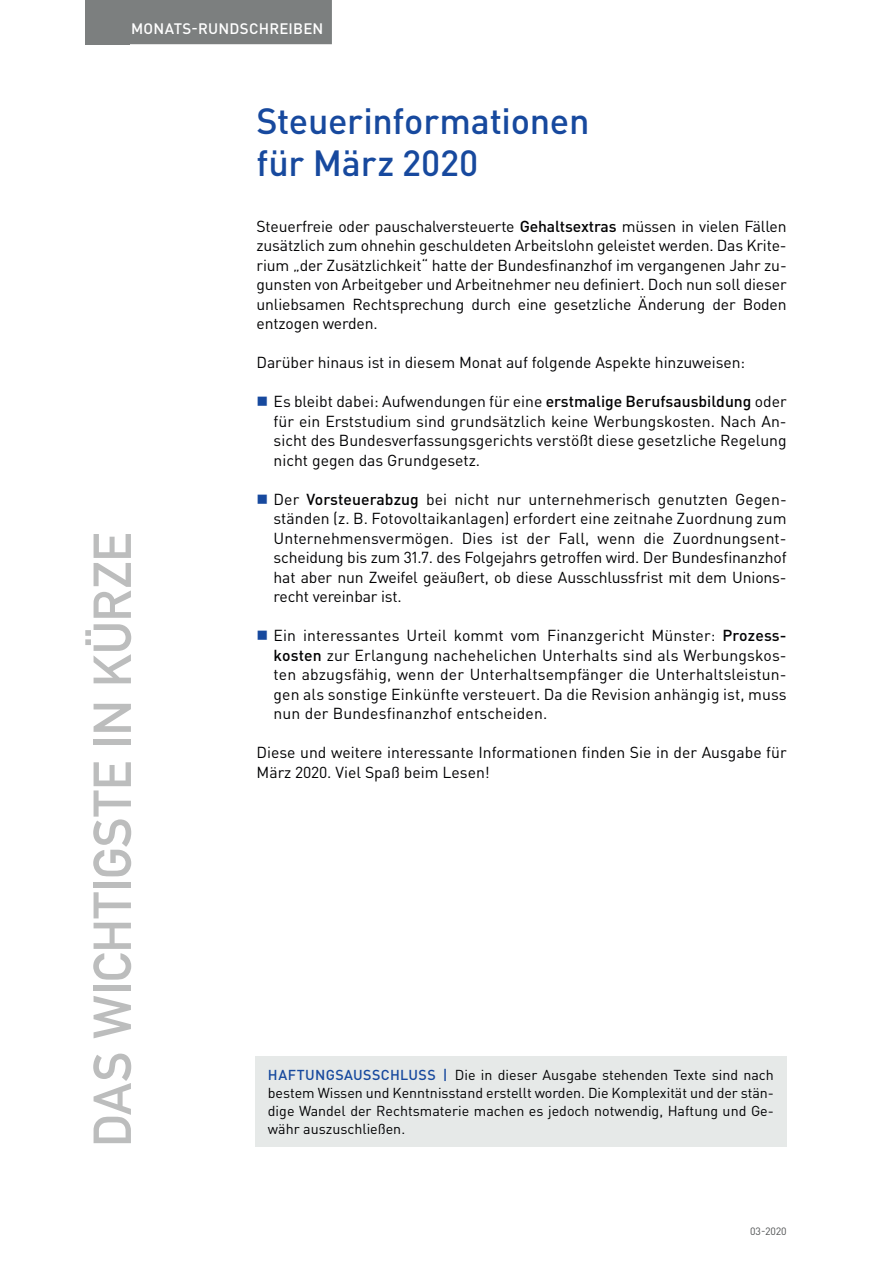
<style>
.page{position:relative;width:893px;height:1263px;background:#fff}
.page>*{position:absolute;margin:0;border:0;box-sizing:border-box;transform-origin:0 0}
.t1{font:52.5px "DIN Mittelschrift Std";color:#bcbdbd}
.t2{font:500 36px/42px "DIN Pro";letter-spacing:-.01em;color:#17499e}
.t3{font:15.75px/19.5px "DIN Pro";color:#000002;text-align:justify}
.t4{font:500 15px "DIN Pro";letter-spacing:.015em;color:#fff}
.t5{font:14.25px/18px "DIN Pro";color:#000002;text-align:justify}
.t6{font:10.5px "DIN Pro";color:#4f5152}
.s1{font-weight:500}
.s2{font-weight:500;color:#17499e}
</style>
<div class="page">
<div style="left:85px;top:0;width:45px;height:44px;background:#7c7f7f"></div>
<div style="left:122px;top:0;width:210px;height:44px;background:#7c7f7f"></div>
<div style="left:255px;top:1057px;width:532px;height:90px;background:#e6e9e8"></div>
<p class="t4" style="left:131px;top:18px;width:194px">MONATS-RUNDSCHREIBEN</p>
<h1 class="t1" style="left:82px;top:1147px;width:616px;rotate:-90deg">DAS WICHTIGSTE IN KÜRZE</h1>
<h2 class="t2" style="left:257px;top:99px;width:334px">Steuerinformationen für März 2020</h2>
<p class="t3" style="left:257px;top:216px;width:532px">Steuerfreie oder pauschalversteuerte <span class="s1">Gehaltsextras</span> müssen in vielen Fällen zusätzlich zum ohnehin geschuldeten Arbeitslohn geleistet werden. Das Krite&shy;rium „der Zusätzlichkeit“ hatte der Bundesfinanzhof im vergangenen Jahr zu&shy;gunsten von Arbeitgeber und Arbeitnehmer neu definiert. Doch nun soll dieser unliebsamen Rechtsprechung durch eine gesetzliche Änderung der Boden entzogen werden.</p>
<p class="t3" style="left:257px;top:352px;width:490px">Darüber hinaus ist in diesem Monat auf folgende Aspekte hinzuweisen:</p>
<p class="t3" style="left:274px;top:391px;width:515px">Es bleibt dabei: Aufwendungen für eine <span class="s1">erstmalige Berufsausbildung</span> oder für ein Erststudium sind grundsätzlich keine Werbungskosten. Nach An&shy;sicht des Bundesverfassungsgerichts verstößt diese gesetzliche Regelung nicht gegen das Grundgesetz.</p>
<p class="t3" style="left:274px;top:489px;width:515px">Der <span class="s1">Vorsteuerabzug</span> bei nicht nur unternehmerisch genutzten Gegen&shy;ständen (z. B. Fotovoltaikanlagen) erfordert eine zeitnahe Zuordnung zum Unternehmensvermögen. Dies ist der Fall, wenn die Zuordnungsent&shy;scheidung bis zum 31.7. des Folgejahrs getroffen wird. Der Bundesfinanzhof hat aber nun Zweifel geäußert, ob diese Ausschlussfrist mit dem Unions&shy;recht vereinbar ist.</p>
<p class="t3" style="left:274px;top:625px;width:515px">Ein interessantes Urteil kommt vom Finanzgericht Münster: <span class="s1">Prozess&shy;kosten</span> zur Erlangung nachehelichen Unterhalts sind als Werbungskos&shy;ten abzugsfähig, wenn der Unterhaltsempfänger die Unterhaltsleistun&shy;gen als sonstige Einkünfte versteuert. Da die Revision anhängig ist, muss nun der Bundesfinanzhof entscheiden.</p>
<p class="t3" style="left:257px;top:742px;width:532px">Diese und weitere interessante Informationen finden Sie in der Ausgabe für<br>März 2020. Viel Spaß beim Lesen!</p>
<p class="t5" style="left:268px;top:1065px;width:508px"><span class="s2">HAFTUNGSAUSSCHLUSS |</span> Die in dieser Ausgabe stehenden Texte sind nach bestem Wissen und Kenntnisstand erstellt worden. Die Komplexität und der stän&shy;dige Wandel der Rechtsmaterie machen es jedoch notwendig, Haftung und Ge&shy;währ auszuschließen.</p>
<p class="t6" style="left:750px;top:1224px;width:38px">03-2020</p>
</div>
